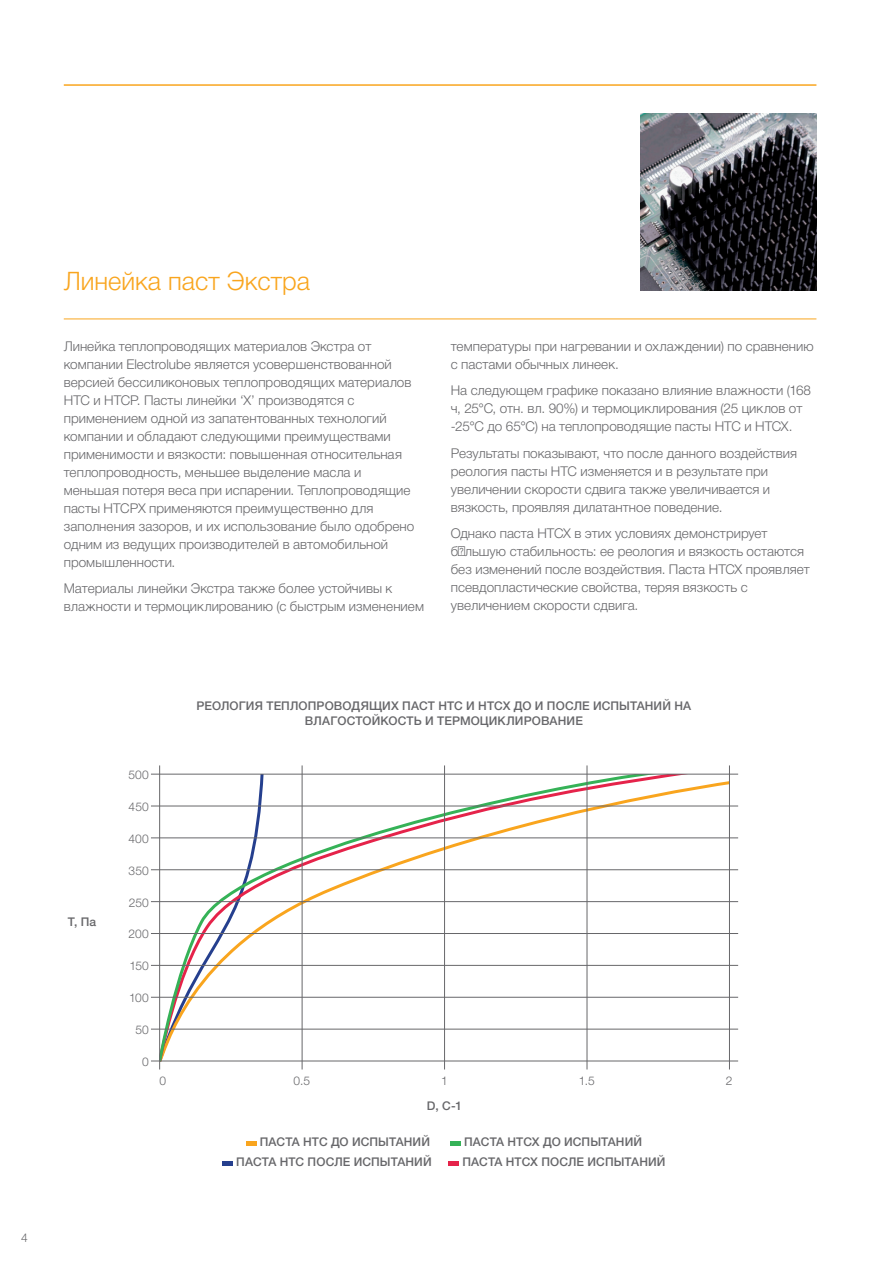
<style>
.page{position:relative;width:893px;height:1263px;background:#fff}
.page>*{position:absolute;margin:0;border:0;box-sizing:border-box;transform-origin:0 0}
.t1{font:300 25.5px "Helvetica Neue LTCYR";color:#f9a51e}
.t2{font:300 13.5px/18px "Helvetica Neue LTCYR";color:#67676a}
.t3{font:500 12px/15px "Helvetica Neue LTCYR";letter-spacing:.005em;color:#67676a;text-align:center}
.t4{font:300 12px "Helvetica Neue";letter-spacing:.005em;color:#67676a}
</style>
<div class="page">
<hr style="left:64px;top:84px;width:752px;height:2px;background:#f9a51e">
<hr style="left:64px;top:319px;width:752px;height:1px;background:#f9a51e">
<img style="left:640px;top:114px;width:176px;height:176px">
<svg style="left:160px;top:775px;width:505px;height:286px"></svg>
<hr style="left:246px;top:1142px;width:10px;height:4px;background:#f9a51e">
<hr style="left:450px;top:1142px;width:11px;height:4px;background:#35b257">
<hr style="left:222px;top:1161px;width:11px;height:4px;background:#253f8e">
<hr style="left:448px;top:1161px;width:11px;height:4px;background:#e5234a">
<hr style="left:302px;top:765px;width:1px;height:304px;background:#67676a">
<hr style="left:444px;top:765px;width:1px;height:304px;background:#67676a">
<hr style="left:587px;top:765px;width:1px;height:304px;background:#67676a">
<hr style="left:729px;top:765px;width:1px;height:304px;background:#67676a">
<hr style="left:159px;top:765px;width:1px;height:304px;background:#67676a">
<hr style="left:151px;top:774px;width:587px;height:1px;background:#67676a">
<hr style="left:151px;top:1061px;width:587px;height:1px;background:#67676a">
<hr style="left:151px;top:1029px;width:587px;height:1px;background:#67676a">
<hr style="left:151px;top:965px;width:587px;height:1px;background:#67676a">
<hr style="left:151px;top:901px;width:587px;height:1px;background:#67676a">
<hr style="left:151px;top:838px;width:587px;height:1px;background:#67676a">
<hr style="left:151px;top:997px;width:587px;height:1px;background:#67676a">
<hr style="left:151px;top:933px;width:587px;height:1px;background:#67676a">
<hr style="left:151px;top:869px;width:587px;height:1px;background:#67676a">
<hr style="left:151px;top:806px;width:587px;height:1px;background:#67676a">
<p class="t4" style="left:21px;top:1230px;width:8px">4</p>
<h1 class="t1" style="left:64px;top:267px;width:248px">Линейка паст Экстра</h1>
<p class="t2" style="left:64px;top:337px;width:352px">Линейка теплопроводящих материалов Экстра от компании Electrolube является усовершенствованной версией бессиликоновых теплопроводящих материалов HTC и HTCP. Пасты линейки ‘X’ производятся с применением одной из запатентованных технологий компании и обладают следующими преимуществами применимости и вязкости: повышенная относительная теплопроводность, меньшее выделение масла и меньшая потеря веса при испарении. Теплопроводящие пасты HTCPX применяются преимущественно для заполнения зазоров, и их использование было одобрено одним из ведущих производителей в автомобильной промышленности.</p>
<p class="t2" style="left:64px;top:580px;width:362px">Материалы линейки Экстра также более устойчивы к влажности и термоциклированию (с быстрым изменением</p>
<p class="t2" style="left:451px;top:337px;width:364px">температуры при нагревании и охлаждении) по сравнению с пастами обычных линеек.</p>
<p class="t2" style="left:451px;top:382px;width:362px">На следующем графике показано влияние влажности (168 ч, 25°С, отн. вл. 90%) и термоциклирования (25 циклов от -25°С до 65°С) на теплопроводящие пасты HTC и HTCX.</p>
<p class="t2" style="left:451px;top:444px;width:348px">Результаты показывают, что после данного воздействия реология пасты HTC изменяется и в результате при увеличении скорости сдвига также увеличивается и вязкость, проявляя дилатантное поведение.</p>
<p class="t2" style="left:451px;top:525px;width:360px">Однако паста HTCX в этих условиях демонстрирует бóльшую стабильность: ее реология и вязкость остаются без изменений после воздействия. Паста HTCX проявляет псевдопластические свойства, теряя вязкость с увеличением скорости сдвига.</p>
<p class="t3" style="left:68px;top:914px;width:30px">T, Па</p>
<p class="t3" style="left:196px;top:698px;width:496px">РЕОЛОГИЯ ТЕПЛОПРОВОДЯЩИХ ПАСТ HTC И HTCX ДО И ПОСЛЕ ИСПЫТАНИЙ НА<br>ВЛАГОСТОЙКОСТЬ И ТЕРМОЦИКЛИРОВАНИЕ</p>
<p class="t4" style="left:128px;top:767px;width:22px">500</p>
<p class="t4" style="left:129px;top:799px;width:22px">450</p>
<p class="t4" style="left:128px;top:831px;width:22px">400</p>
<p class="t4" style="left:129px;top:863px;width:22px">350</p>
<p class="t4" style="left:129px;top:895px;width:21px">250</p>
<p class="t4" style="left:128px;top:927px;width:22px">200</p>
<p class="t4" style="left:129px;top:959px;width:21px">150</p>
<p class="t4" style="left:129px;top:990px;width:21px">100</p>
<p class="t4" style="left:135px;top:1022px;width:15px">50</p>
<p class="t4" style="left:142px;top:1054px;width:8px">0</p>
<p class="t4" style="left:159px;top:1074px;width:8px">0</p>
<p class="t4" style="left:294px;top:1074px;width:18px">0.5</p>
<p class="t4" style="left:441px;top:1074px;width:8px">1</p>
<p class="t4" style="left:579px;top:1074px;width:17px">1.5</p>
<p class="t4" style="left:726px;top:1074px;width:8px">2</p>
<p class="t3" style="left:427px;top:1098px;width:37px">D, C-1</p>
<p class="t3" style="left:260px;top:1134px;width:172px">ПАСТА HTC ДО ИСПЫТАНИЙ</p>
<p class="t3" style="left:464px;top:1134px;width:180px">ПАСТА HTCX ДО ИСПЫТАНИЙ</p>
<p class="t3" style="left:236px;top:1154px;width:197px">ПАСТА HTC ПОСЛЕ ИСПЫТАНИЙ</p>
<p class="t3" style="left:462px;top:1154px;width:205px">ПАСТА HTCX ПОСЛЕ ИСПЫТАНИЙ</p>
</div>
